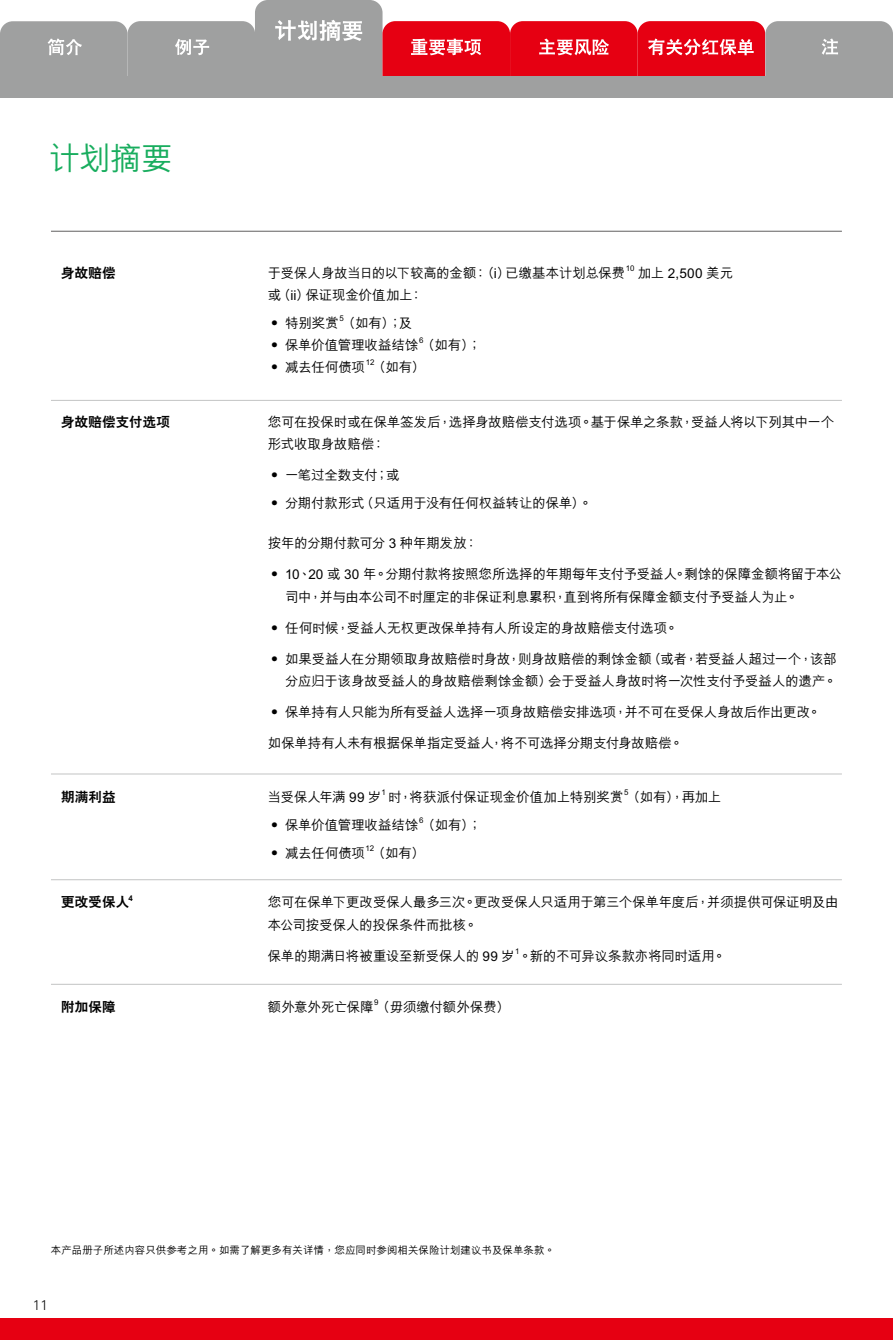
<style>
.page{position:relative;width:893px;height:1340px;background:#fff}
.page>*{position:absolute;margin:0;border:0;box-sizing:border-box;transform-origin:0 0}
.t1{font:500 31.5px "M Hei HKS";color:#18ad5e}
.t2{font:500 13.5px/22.5px "M Hei HKS";letter-spacing:-.015em;color:#000}
.t3{font:800 13.5px "C Hei 2 HKS";letter-spacing:.01em;color:#000}
.t4{font:300 13.5px "Univers Nextfor HSBC";color:#000}
.t5{font:500 10.5px "M Hei HKS";color:#000}
.t6{font:500 7.8px "M Hei HKS";color:#000}
.t7{font:800 7.8px "C Hei 2 HKS";color:#000}
</style>
<div class="page">
<hr style="left:51px;top:231px;width:791px;height:1px;background:#727171">
<div style="left:0;top:1318px;width:893px;height:21px;background:#e60012"></div>
<hr style="left:51px;top:773px;width:791px;height:1px;background:#c9caca">
<hr style="left:51px;top:983px;width:791px;height:1px;background:#c9caca">
<hr style="left:51px;top:879px;width:791px;height:1px;background:#c9caca">
<hr style="left:51px;top:400px;width:791px;height:1px;background:#c9caca">
<svg style="left:0;top:0;width:893px;height:77px"></svg>
<div style="left:0;top:77px;width:893px;height:21px;background:#9fa0a0"></div>
<p class="t1" style="left:48px;top:135px;width:126px">計劃摘要</p>
<p class="t3" style="left:61px;top:264px;width:56px">身故賠償</p>
<p class="t2" style="left:268px;top:261px;width:359px">於受保人身故當日的以下較高的金額：（i）已繳基本計劃總保費</p>
<p class="t6" style="left:626px;top:263px;width:10px">10</p>
<p class="t2" style="left:638px;top:261px;width:97px">加上 2,500 美元</p>
<p class="t2" style="left:268px;top:280px;width:157px;line-height:28px">或（ii）保證現金價值加上：‧ 特別獎賞（如有）；及</p>
<p class="t6" style="left:340px;top:313px;width:6px">5</p>
<p class="t2" style="left:268px;top:333px;width:215px">‧ 保單價值管理收益結餘（如有）；</p>
<p class="t6" style="left:419px;top:335px;width:6px">6</p>
<p class="t2" style="left:268px;top:355px;width:99px">‧ 減去任何債項</p>
<p class="t6" style="left:366px;top:357px;width:10px">12</p>
<p class="t2" style="left:372px;top:355px;width:54px">（如有）</p>
<p class="t3" style="left:61px;top:413px;width:110px">身故賠償支付選項</p>
<p class="t2" style="left:268px;top:409px;width:568px">您可在投保時或在保單簽發後，選擇身故賠償支付選項。基於保單之條款，受益人將以下列其中一個形式收取身故賠償：</p>
<p class="t2" style="left:268px;top:460px;width:326px;line-height:28px">‧ 一筆過全數支付；或<br>‧ 分期付款形式（只適用於沒有任何權益轉讓的保單）。</p>
<p class="t2" style="left:268px;top:531px;width:211px">按年的分期付款可分 3 種年期發放：</p>
<p class="t2" style="left:285px;top:562px;width:558px;text-indent:-17px">‧ 10、20 或 30 年。分期付款將按照您所選擇的年期每年支付予受益人。剩餘的保障金額將留於本公司中，並與由本公司不時釐定的非保證利息累積，直到將所有保障金額支付予受益人為止。</p>
<p class="t2" style="left:268px;top:615px;width:412px">‧ 任何時候，受益人無權更改保單持有人所設定的身故賠償支付選項。</p>
<p class="t2" style="left:268px;top:646px;width:571px;text-align:right">‧ 如果受益人在分期領取身故賠償時身故，則身故賠償的剩餘金額（或者，若受益人超過一個，該部分應歸於該身故受益人的身故賠償剩餘金額）會於受益人身故時將一次性支付予受益人的遺產。</p>
<p class="t2" style="left:268px;top:700px;width:555px">‧ 保單持有人只能為所有受益人選擇一項身故賠償安排選項，並不可在受保人身故後作出更改。</p>
<p class="t2" style="left:268px;top:731px;width:417px">如保單持有人未有根據保單指定受益人，將不可選擇分期支付身故賠償。</p>
<p class="t3" style="left:61px;top:787px;width:56px">期滿利益</p>
<p class="t2" style="left:268px;top:784px;width:115px">當受保人年滿 99 歲</p>
<p class="t6" style="left:382px;top:786px;width:6px">1</p>
<p class="t2" style="left:388px;top:784px;width:335px">時，將獲派付保證現金價值加上特別獎賞（如有），再加上</p>
<p class="t6" style="left:624px;top:786px;width:6px">5</p>
<p class="t6" style="left:419px;top:814px;width:6px">6</p>
<p class="t2" style="left:268px;top:812px;width:215px">‧ 保單價值管理收益結餘（如有）；</p>
<p class="t2" style="left:268px;top:840px;width:99px">‧ 減去任何債項</p>
<p class="t6" style="left:365px;top:842px;width:10px">12</p>
<p class="t2" style="left:372px;top:840px;width:54px">（如有）</p>
<p class="t3" style="left:61px;top:893px;width:70px">更改受保人</p>
<p class="t7" style="left:129px;top:892px;width:6px">4</p>
<p class="t2" style="left:268px;top:890px;width:572px">您可在保單下更改受保人最多三次。更改受保人只適用於第三個保單年度後，並須提供可保證明及由本公司按受保人的投保條件而批核。</p>
<p class="t2" style="left:268px;top:943px;width:460px">保單的期滿日將被重設至新受保人的 99 歲。新的不可異議條款亦將同時適用。</p>
<p class="t6" style="left:515px;top:945px;width:6px">1</p>
<p class="t3" style="left:61px;top:998px;width:56px">附加保障</p>
<p class="t6" style="left:374px;top:996px;width:6px">9</p>
<p class="t2" style="left:268px;top:994px;width:243px">額外意外死亡保障（毋須繳付額外保費）</p>
<p class="t5" style="left:51px;top:1242px;width:505px">本產品冊子所述內容只供參考之用。如需了解更多有關詳情，您應同時參閱相關保險計劃建議書及保單條款。</p>
<p class="t4" style="left:33px;top:1295px;width:17px">11</p>
</div>
